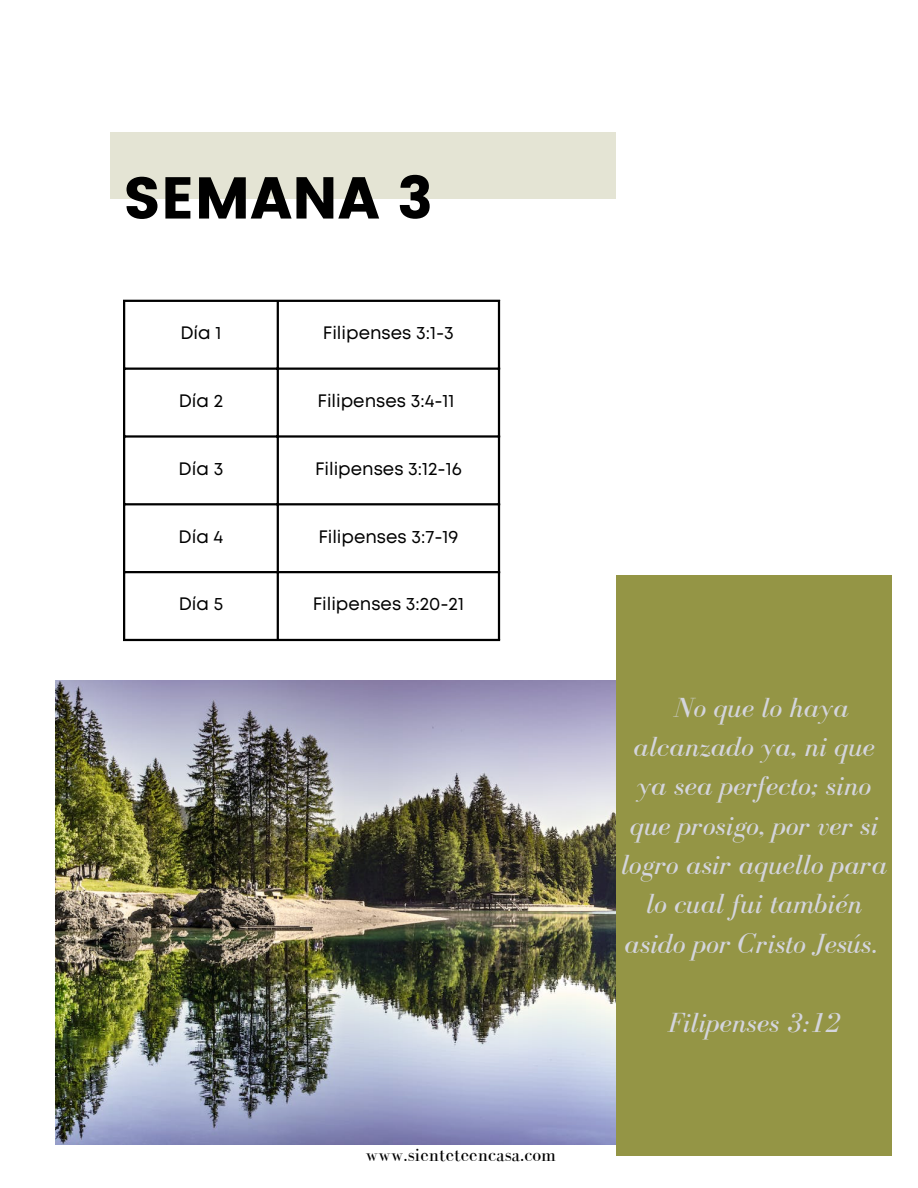
<style>
.page{position:relative;width:918px;height:1188px;background:#fff}
.page>*{position:absolute;margin:0;border:0;box-sizing:border-box;transform-origin:0 0}
.t1{font:58.8px "Poppins";color:#000}
.t2{font:italic 28.5px/39.3px "Bodoni FLF";color:#d4d5dd;text-align:center}
.t3{font:19.5px "Bodoni FLF";color:#000}
.t4{font:18px "Mont";color:#000}
</style>
<div class="page">
<div style="left:110px;top:132px;width:506px;height:66px;background:#e4e4d4"></div>
<hr style="left:123px;top:302px;width:2px;height:337px;background:#000">
<hr style="left:277px;top:302px;width:2px;height:337px;background:#000">
<hr style="left:498px;top:302px;width:2px;height:337px;background:#000">
<hr style="left:123px;top:300px;width:377px;height:2px;background:#000">
<hr style="left:123px;top:368px;width:377px;height:2px;background:#000">
<hr style="left:123px;top:435px;width:377px;height:3px;background:#000">
<hr style="left:123px;top:503px;width:377px;height:2px;background:#000">
<hr style="left:123px;top:571px;width:377px;height:2px;background:#000">
<hr style="left:123px;top:639px;width:377px;height:2px;background:#000">
<img style="left:55px;top:681px;width:561px;height:463px">
<div style="left:616px;top:575px;width:276px;height:581px;background:#949545"></div>
<h1 class="t1" style="left:123px;top:164px;width:311px">SEMANA 3</h1>
<p class="t4" style="left:180px;top:326px;width:43px">Día 1</p>
<p class="t4" style="left:323px;top:326px;width:132px">Filipenses 3:1-3</p>
<p class="t4" style="left:179px;top:394px;width:46px">Día 2</p>
<p class="t4" style="left:318px;top:394px;width:138px">Filipenses 3:4-11</p>
<p class="t4" style="left:179px;top:462px;width:46px">Día 3</p>
<p class="t4" style="left:315px;top:462px;width:148px">Filipenses 3:12-16</p>
<p class="t4" style="left:179px;top:530px;width:46px">Día 4</p>
<p class="t4" style="left:318px;top:530px;width:142px">Filipenses 3:7-19</p>
<p class="t4" style="left:179px;top:597px;width:46px">Día 5</p>
<p class="t4" style="left:313px;top:597px;width:153px">Filipenses 3:20-21</p>
<p class="t3" style="left:366px;top:1144px;width:192px">www.sienteteencasa.com</p>
<p class="t2" style="left:621px;top:687px;width:268px">No que lo haya alcanzado ya, ni que ya sea perfecto; sino que prosigo, por ver si logro asir aquello para lo cual fui también asido por Cristo Jesús.</p>
<p class="t2" style="left:668px;top:1002px;width:173px">Filipenses 3:12</p>
</div>
